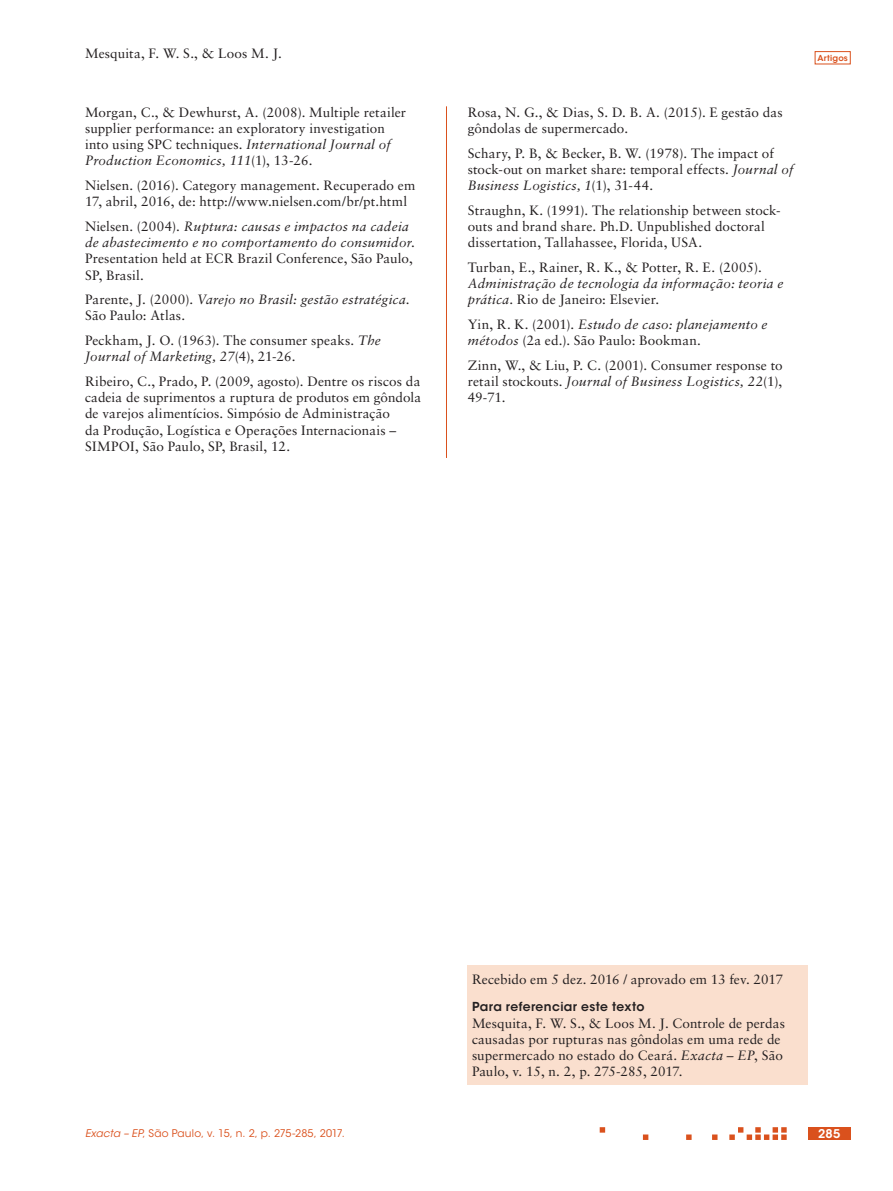
<style>
.page{position:relative;width:893px;height:1191px;background:#fff}
.page>*{position:absolute;margin:0;border:0;box-sizing:border-box;transform-origin:0 0}
.ex_Referencias{font:13.5px/16.2px "Sabon LT Std";letter-spacing:.01em;color:#231f20}
.ex_Referencias-2{font:italic 13.5px/16.2px "Sabon LT Std";letter-spacing:.02em;color:#231f20}
.ex_Tabela_-_titulo{font:600 12.3px "ITC Avant Garde Std";letter-spacing:.03em;color:#231f20}
.t1{font:600 12px "ITC Avant Garde Std";color:#fff}
.t2{font:10.5px "ITC Avant Garde Std";letter-spacing:.015em;color:#da511d}
.t3{font:600 8.25px "ITC Avant Garde Std";letter-spacing:.025em;color:#da511d}
.s1{font-style:italic}
.s2{font-style:normal}
</style>
<div class="page">
<svg style="left:600px;top:1127px;width:187px;height:13px"></svg>
<div style="left:815px;top:51px;width:35px;height:13px;border:1px solid #da511d"></div>
<div style="left:808px;top:1127px;width:42px;height:13px;background:#da511d"></div>
<hr style="left:446px;top:106px;width:1px;height:352px;background:#da511d">
<div style="left:468px;top:965px;width:340px;height:119px;background:#fadfce"></div>
<p class="ex_Referencias" style="left:85px;top:45px;width:198px">Mesquita, F. W. S., &amp; Loos M. J.</p>
<p class="ex_Referencias" style="left:85px;top:104px;width:323px">Morgan, C., &amp; Dewhurst, A. (2008). Multiple retailer supplier performance: an exploratory investigation into using SPC techniques. <span class="s1">International Journal of Production Economics, 111</span>(1), 13-26.</p>
<p class="ex_Referencias" style="left:85px;top:177px;width:332px">Nielsen. (2016). Category management. Recuperado em<br>17, abril, 2016, de: http://www.nielsen.com/br/pt.html</p>
<p class="ex_Referencias-2" style="left:85px;top:218px;width:331px"><span class="s2">Nielsen. (2004).</span> Ruptura: causas e impactos na cadeia de abastecimento e no comportamento do consumidor<span class="s2">.<br>Presentation held at ECR Brazil Conference, São Paulo, SP, Brasil.</span></p>
<p class="ex_Referencias" style="left:85px;top:291px;width:326px">Parente, J. (2000). <span class="s1">Varejo no Brasil: gestão estratégica</span>.<br>São Paulo: Atlas.</p>
<p class="ex_Referencias" style="left:85px;top:332px;width:297px">Peckham, J. O. (1963). The consumer speaks. <span class="s1">The<br>Journal of Marketing, 27</span>(4), 21-26.</p>
<p class="ex_Referencias" style="left:85px;top:373px;width:338px">Ribeiro, C., Prado, P. (2009, agosto). Dentre os riscos da cadeia de suprimentos a ruptura de produtos em gôndola de varejos alimentícios. Simpósio de Administração<br>da Produção, Logística e Operações Internacionais – SIMPOI, São Paulo, SP, Brasil, 12.</p>
<p class="ex_Referencias" style="left:468px;top:104px;width:316px">Rosa, N. G., &amp; Dias, S. D. B. A. (2015). E gestão das gôndolas de supermercado.</p>
<p class="ex_Referencias" style="left:468px;top:145px;width:327px">Schary, P. B, &amp; Becker, B. W. (1978). The impact of stock-out on market share: temporal effects. <span class="s1">Journal of<br>Business Logistics, 1</span>(1), 31-44.</p>
<p class="ex_Referencias" style="left:468px;top:202px;width:314px">Straughn, K. (1991). The relationship between stock&shy;outs and brand share. Ph.D. Unpublished doctoral dissertation, Tallahassee, Florida, USA.</p>
<p class="ex_Referencias" style="left:468px;top:259px;width:317px">Turban, E., Rainer, R. K., &amp; Potter, R. E. (2005).<br><span class="s1">Administração de tecnologia da informação: teoria e prática</span>. Rio de Janeiro: Elsevier.</p>
<p class="ex_Referencias" style="left:468px;top:316px;width:301px">Yin, R. K. (2001). <span class="s1">Estudo de caso: planejamento e métodos</span> (2a ed.). São Paulo: Bookman.</p>
<p class="ex_Referencias" style="left:468px;top:357px;width:316px;text-align:justify">Zinn, W., &amp; Liu, P. C. (2001). Consumer response to retail stockouts. <span class="s1">Journal of Business Logistics, 22</span>(1), 49-71.</p>
<p class="t3" style="left:817px;top:53px;width:32px">Artigos</p>
<p class="ex_Referencias" style="left:472px;top:970px;width:312px">Recebido em 5 dez. 2016 / aprovado em 13 fev. 2017</p>
<p class="ex_Tabela_-_titulo" style="left:472px;top:999px;width:174px">Para referenciar este texto</p>
<p class="ex_Referencias" style="left:472px;top:1014px;width:314px">Mesquita, F. W. S., &amp; Loos M. J. Controle de perdas causadas por rupturas nas gôndolas em uma rede de supermercado no estado do Ceará. <span class="s1">Exacta – EP</span>, São Paulo, v. 15, n. 2, p. 275-285, 2017.</p>
<p class="t2" style="left:85px;top:1127px;width:261px"><span class="s1">Exacta – EP</span>, São Paulo, v. 15, n. 2, p. 275-285, 2017.</p>
<p class="t1" style="left:818px;top:1126px;width:24px">285</p>
</div>
